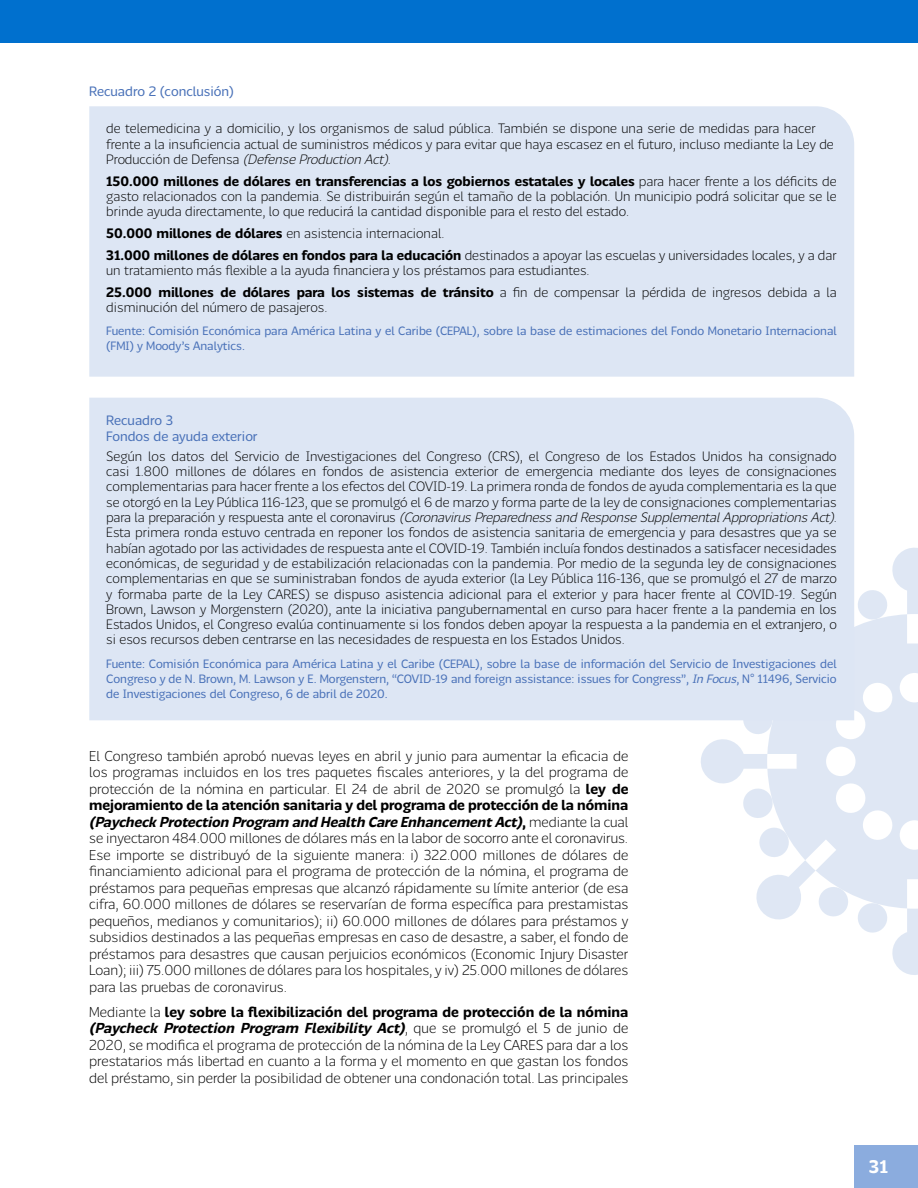
<style>
.page{position:relative;width:918px;height:1188px;background:#fff}
.page>*{position:absolute;margin:0;border:0;box-sizing:border-box;transform-origin:0 0}
.t1{font:700 18px "Chilena";color:#fff}
.t2{font:300 14.25px/16.5px "Chilena";color:#000;text-align:justify}
.t3{font:300 13.5px/15.3px "Chilena";color:#000}
.t4{font:13.5px/16.5px "Chilena";color:#4971b8}
.t5{font:12px/15px "Chilena";color:#4971b8}
.s1{font-style:italic}
.s2{font-weight:700}
.s3{font-weight:700;font-style:italic}
</style>
<div class="page">
<div style="left:854px;top:1145px;width:64px;height:43px;background:#8bacde"></div>
<div style="left:0;top:0;width:918px;height:43px;background:#0070ce"></div>
<svg style="left:774px;top:621px;width:144px;height:281px;fill:#dfe7f4"></svg>
<svg style="left:858px;top:547px;width:60px;height:74px"></svg>
<svg style="left:698px;top:720px;width:76px;height:98px"></svg>
<svg style="left:756px;top:826px;width:94px;height:94px"></svg>
<svg style="left:858px;top:902px;width:60px;height:73px"></svg>
<svg style="left:89px;top:106px;width:765px;height:271px;background:#dde6f4"></svg>
<div style="left:89px;top:398px;width:765px;height:322px;background:#dde6f4"></div>
<p class="t4" style="left:89px;top:82px;width:146px">Recuadro 2 (conclusión)</p>
<p class="t3" style="left:106px;top:120px;width:729px">de telemedicina y a domicilio, y los organismos de salud pública. También se dispone una serie de medidas para hacer frente a la insuficiencia actual de suministros médicos y para evitar que haya escasez en el futuro, incluso mediante la Ley de<br>P r o d u c c i ó n d e D e fe n s a <span class="s1">(Defense Production Act)</span>.</p>
<p class="t3" style="left:106px;top:173px;width:732px;text-align:justify"><span class="s2">150.000 millones de dólares en transferencias a los gobiernos estatales y locales</span> para hacer frente a los déficits de gasto relacionados con la pandemia. Se distribuirán según el tamaño de la población. Un municipio podrá solicitar que se le brinde ayuda directamente, lo que reducirá la cantidad disponible para el resto del estado.</p>
<p class="t3" style="left:106px;top:222px;width:732px;line-height:21.8px"><span class="s2">50.000 millones de dólares</span> en asistencia internacional.<br><span class="s2">31.000 millones de dólares en fondos para la educación</span> destinados a apoyar las escuelas y universidades locales, y a dar</p>
<p class="t3" style="left:106px;top:259px;width:732px;line-height:21.8px">un tratamiento más flexible a la ayuda financiera y los préstamos para estudiantes.<br><span class="s2">25.000 millones de dólares para los sistemas de tránsito</span> a fin de compensar la pérdida de ingresos debida a la</p>
<p class="t3" style="left:106px;top:299px;width:223px">disminución del número de pasajeros.</p>
<p class="t5" style="left:106px;top:323px;width:732px">Fuente: Comisión Económica para América Latina y el Caribe (CEPAL), sobre la base de estimaciones del Fondo Monetario Internacional (FMI) y Moody’s Analytics.</p>
<p class="t4" style="left:106px;top:411px;width:153px">Recuadro 3<br>Fondos de ayuda exterior</p>
<p class="t3" style="left:106px;top:448px;width:733px;text-align:justify">Según los datos del Servicio de Investigaciones del Congreso (CRS), el Congreso de los Estados Unidos ha consignado casi 1.800 millones de dólares en fondos de asistencia exterior de emergencia mediante dos leyes de consignaciones complementarias para hacer frente a los efectos del COVID-19. La primera ronda de fondos de ayuda complementaria es la que se otorgó en la Ley Pública 116-123, que se promulgó el 6 de marzo y forma parte de la ley de consignaciones complementarias p a ra l a p r e p a ra c i ó n y r e s p u e st a a n t e e l c o r o n a v i r u s <span class="s1">(CoronavirusPreparednessand ResponseSupplementalAppropriationsAct)</span>.<br>Esta primera ronda estuvo centrada en reponer los fondos de asistencia sanitaria de emergencia y para desastres que ya se habían agotado por las actividades de respuesta ante el COVID-19. También incluía fondos destinados a satisfacer necesidades económicas, de seguridad y de estabilización relacionadas con la pandemia. Por medio de la segunda ley de consignaciones complementarias en que se suministraban fondos de ayuda exterior (la Ley Pública 116-136, que se promulgó el 27 de marzo y formaba parte de la Ley CARES) se dispuso asistencia adicional para el exterior y para hacer frente al COVID-19. Según Brown, Lawson y Morgenstern (2020), ante la iniciativa pangubernamental en curso para hacer frente a la pandemia en los Estados Unidos, el Congreso evalúa continuamente si los fondos deben apoyar la respuesta a la pandemia en el extranjero, o si esos recursos deben centrarse en las necesidades de respuesta en los Estados Unidos.</p>
<p class="t5" style="left:106px;top:656px;width:732px;text-align:justify">Fuente: Comisión Económica para América Latina y el Caribe (CEPAL), sobre la base de información del Servicio de Investigaciones del Congreso y de N. Brown, M. Lawson y E. Morgenstern, “COVID-19 and foreign assistance: issues for Congress”, <span class="s1">In Focus</span>, N° 11496, Servicio de Investigaciones del Congreso, 6 de abril de 2020.</p>
<p class="t2" style="left:89px;top:747px;width:541px">El Congreso también aprobó nuevas leyes en abril y junio para aumentar la eficacia de los programas incluidos en los tres paquetes fiscales anteriores, y la del programa de protección de la nómina en particular. El 24 de abril de 2020 se promulgó la <span class="s2">ley de mejoramiento de la atención sanitaria y del programa de protección de la nómina </span><span class="s3">(Paycheck Protection Program and Health Care EnhancementAct)</span><span class="s2">,</span> m e d i a n t e l a c u a l se inyectaron 484.000 millones de dólares más en la labor de socorro ante el coronavirus.<br>Ese importe se distribuyó de la siguiente manera: i) 322.000 millones de dólares de financiamiento adicional para el programa de protección de la nómina, el programa de préstamos para pequeñas empresas que alcanzó rápidamente su límite anterior (de esa cifra, 60.000 millones de dólares se reservarían de forma específica para prestamistas pequeños, medianos y comunitarios); ii) 60.000 millones de dólares para préstamos y subsidios destinados a las pequeñas empresas en caso de desastre, a saber, el fondo de préstamos para desastres que causan perjuicios económicos (Economic Injury Disaster Loan); iii) 75.000 millones de dólares para los hospitales, y iv) 25.000 millones de dólares para las pruebas de coronavirus.</p>
<p class="t2" style="left:89px;top:1003px;width:541px">Mediante la <span class="s2">ley sobre la flexibilización del programa de protección de la nómina </span><span class="s3">(Paycheck Protection Program Flexibility Act)</span>, q u e s e p r o m u l g ó e l 5 d e j u n i o d e 2020, se modifica el programa de protección de la nómina de la Ley CARES para dar a los prestatarios más libertad en cuanto a la forma y el momento en que gastan los fondos del préstamo, sin perder la posibilidad de obtener una condonación total. Las principales</p>
<h1 class="t1" style="left:869px;top:1154px;width:21px">31</h1>
</div>
